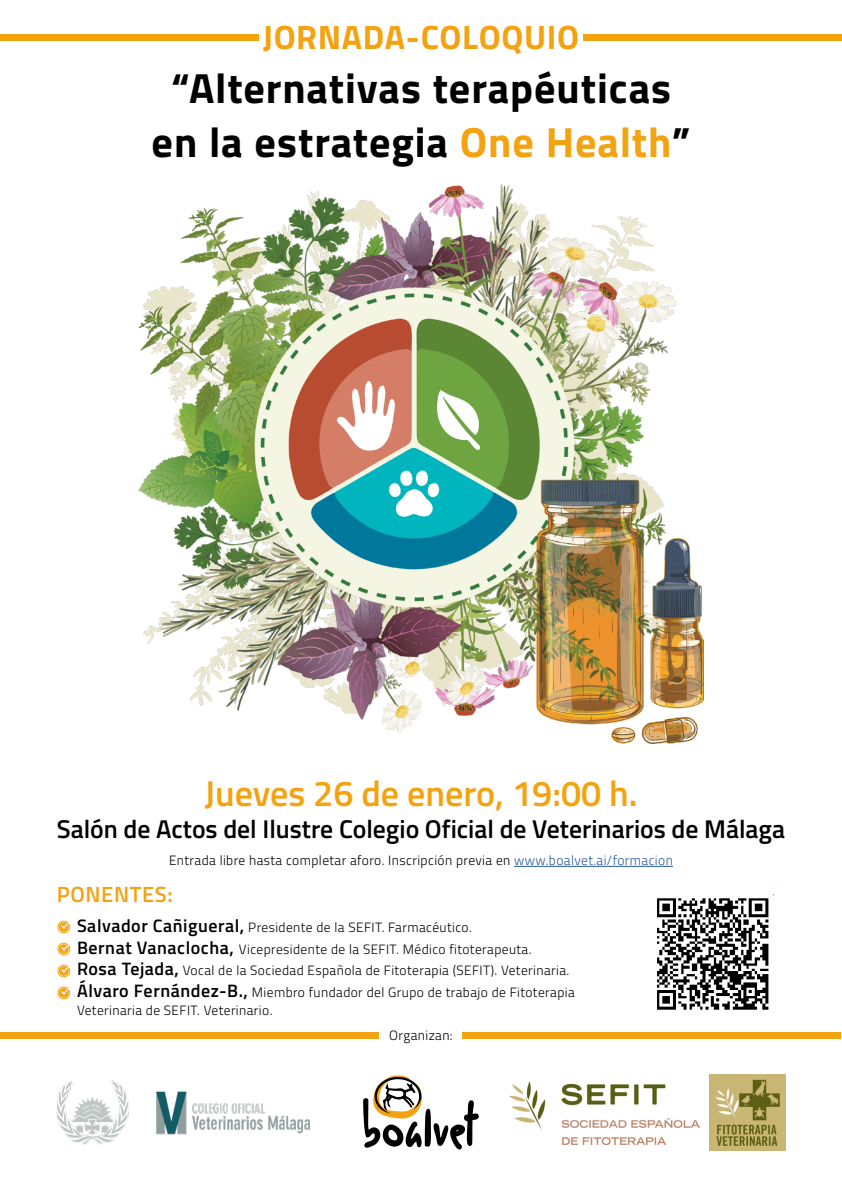
<style>
.page{position:relative;width:842px;height:1191px;background:#fff}
.page>*{position:absolute;margin:0;border:0;box-sizing:border-box;transform-origin:0 0}
.t1{font:700 42.2px/53.5px "Titillium Web";letter-spacing:.02em;color:#000;text-align:center}
.t2{font:600 36px "Titillium Web";color:#f3a210}
.t3{font:700 33.8px "Titillium Web";letter-spacing:.02em;color:#f3a210}
.t4{font:600 25.7px "Titillium Web";color:#000}
.t5{font:600 22px "Titillium Web";letter-spacing:.03em;color:#f3a210}
.t6{font:600 18px "Titillium Web";letter-spacing:.03em;color:#000}
.t7{font:300 13.5px "Titillium Web";letter-spacing:.03em;color:#000}
.s1{color:#f3a210}
.s2{color:#275b9b}
</style>
<div class="page">
<img style="left:138px;top:184px;width:565px;height:559px">
<div style="left:462px;top:1032px;width:379px;height:7px;background:#f3a210"></div>
<img style="left:509px;top:1081px;width:191px;height:63px">
<img style="left:709px;top:1074px;width:76px;height:76px">
<svg style="left:363px;top:1075px;width:116px;height:74px"></svg>
<img style="left:57px;top:1080px;width:252px;height:64px">
<hr style="left:514px;top:866px;width:159px;height:1px;background:#275b9b">
<div style="left:0;top:35px;width:258px;height:6px;background:#f3a210"></div>
<div style="left:584px;top:35px;width:258px;height:6px;background:#f3a210"></div>
<div style="left:0;top:1032px;width:379px;height:7px;background:#f3a210"></div>
<img style="left:657px;top:894px;width:117px;height:119px">
<div style="left:57px;top:920px;width:14px;height:14px;border:1px solid #fff;border-radius:50%"></div>
<svg style="left:58px;top:921px;width:12px;height:11px"></svg>
<div style="left:57px;top:942px;width:14px;height:14px;border:1px solid #fff;border-radius:50%"></div>
<svg style="left:58px;top:943px;width:12px;height:11px"></svg>
<div style="left:57px;top:963px;width:14px;height:15px;border:1px solid #fff;border-radius:50%"></div>
<svg style="left:58px;top:965px;width:12px;height:11px"></svg>
<div style="left:57px;top:985px;width:14px;height:15px;border:1px solid #fff;border-radius:50%"></div>
<svg style="left:58px;top:987px;width:12px;height:11px"></svg>
<h3 class="t3" style="left:263px;top:11px;width:318px">JORNADA-COLOQUIO</h3>
<h1 class="t1" style="left:152px;top:60px;width:540px">“Alternativas terapéuticas en la estrategia <span class="s1">One Health</span>“</h1>
<h2 class="t2" style="left:204px;top:766px;width:434px">Jueves 26 de enero, 19:00 .h</h2>
<h3 class="t4" style="left:57px;top:810px;width:730px">Salón de Actos del Ilustre Colegio Oficial de Veterinarios de Málaga</h3>
<p class="t7" style="left:169px;top:850px;width:505px">Entrada libre hasta completar aforo. Inscripción previa en <span class="s2">www.boalvet.ai/formacion</span></p>
<h3 class="t5" style="left:57px;top:877px;width:118px">PONENTES:</h3>
<h3 class="t6" style="left:77px;top:912px;width:169px">Salvador Cañigueral,</h3>
<p class="t7" style="left:239px;top:939px;width:294px">Vicepresidente de la SEFIT. Médico fitoterapeuta.</p>
<p class="t7" style="left:248px;top:917px;width:225px">Presidente de la SEFIT. Farmacéutico.</p>
<h3 class="t6" style="left:77px;top:934px;width:158px">Bernat Vanaclocha,</h3>
<p class="t7" style="left:183px;top:961px;width:388px">Vocal de la Sociedad Española de Fitoterapia (SEFIT .) Veterinaria.</p>
<h3 class="t6" style="left:77px;top:955px;width:103px">Rosa Tejada,</h3>
<h3 class="t6" style="left:77px;top:977px;width:172px">Álvaro Fernández B- .,</h3>
<p class="t7" style="left:252px;top:982px;width:324px">Miembro fundador del Grupo de trabajo de Fitoterapia</p>
<p class="t7" style="left:77px;top:1000px;width:197px">Veterinaria de SEFIT. Veterinario.</p>
<p class="t7" style="left:389px;top:1025px;width:65px">Organizan:</p>
</div>
